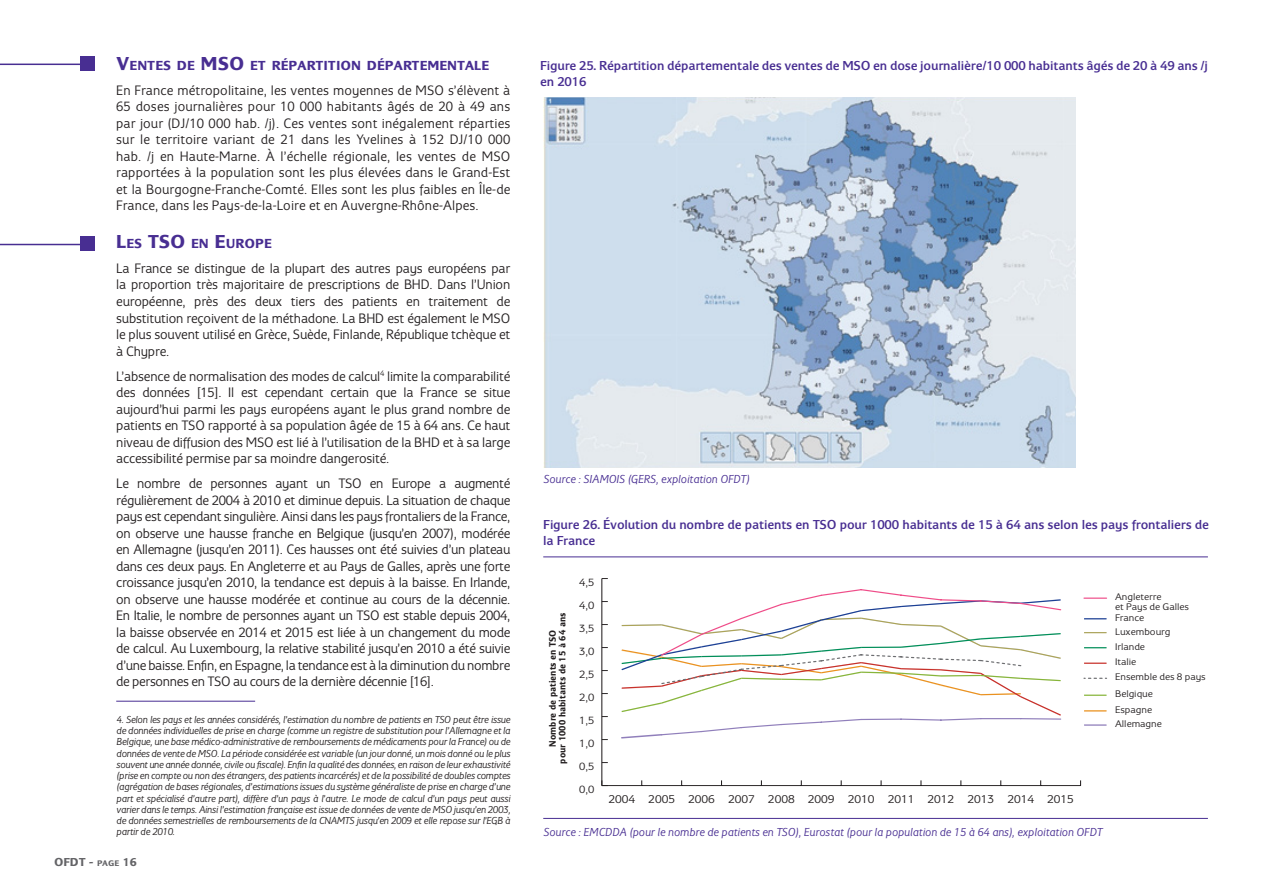
<style>
.page{position:relative;width:1263px;height:893px;background:#fff}
.page>*{position:absolute;margin:0;border:0;box-sizing:border-box;transform-origin:0 0}
.t1{font:14.25px/16.5px "Eurocrat";letter-spacing:-.01em;color:#231f20;text-align:justify}
.t2{font:700 13.65px "Eurocrat";color:#482e92}
.t3{font:500 13.5px/16.5px "Eurocrat";letter-spacing:-.01em;color:#482e92}
.t4{font:italic 12px "Eurocrat";color:#482e92}
.t5{font:12px "Eurocrat";color:#231f20;scale:1.1 1}
.t6{font:700 12px "Eurocrat";color:#636366}
.t7{font:11.1px "Eurocrat";color:#231f20;scale:1.1 1}
.t8{font:italic 10.5px/11.2px "Eurocrat";letter-spacing:-.02em;color:#231f20;text-align:justify}
.t9{font:9.9px/15.8px "Eurocrat";color:#231f20;scale:1.1 1}
.t10{font:700 9.75px/9.8px "Eurocrat";color:#231f20;text-align:center;scale:.91 1}
.s1{font-size:19.5px}
.s2{font-size:8.4px}
</style>
<div class="page">
<hr style="left:116px;top:701px;width:139px;height:1px;background:#482e92">
<hr style="left:602px;top:785px;width:478px;height:1px;background:#231f20">
<hr style="left:601px;top:579px;width:1px;height:207px;background:#231f20">
<svg style="left:621px;top:589px;width:441px;height:150px"></svg>
<hr style="left:1084px;top:724px;width:22px;height:2px;background:#907fbb">
<svg style="left:1084px;top:695px;width:22px;height:1px"></svg>
<svg style="left:1084px;top:710px;width:22px;height:1px"></svg>
<svg style="left:1084px;top:678px;width:22px;height:1px"></svg>
<hr style="left:1084px;top:662px;width:22px;height:2px;background:#c7312a">
<svg style="left:1084px;top:647px;width:22px;height:1px"></svg>
<svg style="left:1084px;top:632px;width:22px;height:1px"></svg>
<svg style="left:1084px;top:618px;width:22px;height:1px"></svg>
<hr style="left:1084px;top:597px;width:22px;height:2px;background:#ef4d89">
<hr style="left:543px;top:556px;width:665px;height:1px;background:#482e92">
<hr style="left:543px;top:818px;width:665px;height:1px;background:#482e92">
<hr style="left:0;top:64px;width:88px;height:1px;background:#482e92">
<div style="left:80px;top:56px;width:15px;height:15px;background:#482e92"></div>
<img style="left:543px;top:98px;width:533px;height:370px">
<hr style="left:0;top:244px;width:88px;height:1px;background:#482e92">
<div style="left:80px;top:236px;width:15px;height:15px;background:#482e92"></div>
<p class="t2" style="left:116px;top:57px;width:374px"><span class="s1">V</span>ENTES DE <span class="s1">MSO</span> ET RÉPARTITION DÉPARTEMENTALE</p>
<p class="t1" style="left:116px;top:81px;width:396px">En France métropolitaine, les ventes moyennes de MSO s’élèvent à 65 doses journalières pour 10 000 habitants âgés de 20 à 49 ans par jour (DJ/10 000 hab. /j). Ces ventes sont inégalement réparties sur le territoire variant de 21 dans les Yvelines à 152 DJ/10 000 hab. /j en Haute-Marne. À l’échelle régionale, les ventes de MSO rapportées à la population sont les plus élevées dans le Grand-Est et la Bourgogne-Franche-Comté. Elles sont les plus faibles en Île-de France, dans les Pays-de-la-Loire et en Auvergne-Rhône-Alpes.</p>
<p class="t2" style="left:116px;top:235px;width:157px"><span class="s1">L</span>ES <span class="s1">TSO</span> EN <span class="s1">E</span>UROPE</p>
<p class="t1" style="left:116px;top:260px;width:396px">La France se distingue de la plupart des autres pays européens par la proportion très majoritaire de prescriptions de BHD. Dans l’Union européenne, près des deux tiers des patients en traitement de substitution reçoivent de la méthadone. La BHD est également le MSO le plus souvent utilisé en Grèce, Suède, Finlande, République tchèque et à Chypre.</p>
<p class="t1" style="left:116px;top:367px;width:396px">L’absence de normalisation des modes de calcul<sup>4</sup> limite la comparabilité des données [15]. Il est cependant certain que la France se situe aujourd’hui parmi les pays européens ayant le plus grand nombre de patients en TSO rapporté à sa population âgée de 15 à 64 ans. Ce haut niveau de diffusion des MSO est lié à l’utilisation de la BHD et à sa large accessibilité permise par sa moindre dangerosité.</p>
<p class="t1" style="left:116px;top:475px;width:396px">Le nombre de personnes ayant un TSO en Europe a augmenté régulièrement de 2004 à 2010 et diminue depuis. La situation de chaque pays est cependant singulière. Ainsi dans les pays frontaliers de la France, on observe une hausse franche en Belgique (jusqu’en 2007), modérée en Allemagne (jusqu’en 2011). Ces hausses ont été suivies d’un plateau dans ces deux pays. En Angleterre et au Pays de Galles, après une forte croissance jusqu’en 2010, la tendance est depuis à la baisse. En Irlande, on observe une hausse modérée et continue au cours de la décennie.<br>En Italie, le nombre de personnes ayant un TSO est stable depuis 2004, la baisse observée en 2014 et 2015 est liée à un changement du mode de calcul. Au Luxembourg, la relative stabilité jusqu’en 2010 a été suivie d’une baisse. Enfin, en Espagne, la tendance est à la diminution du nombre de personnes en TSO au cours de la dernière décennie [16].</p>
<p class="t8" style="left:116px;top:713px;width:396px">4. Selon les pays et les années considérés, l’estimation du nombre de patients en TSO peut être issue de données individuelles de prise en charge (comme un registre de substitution pour l’Allemagne et la Belgique, une base médico-administrative de remboursements de médicaments pour la France) ou de données de vente de MSO. La période considérée est variable (un jour donné, un mois donné ou le plus souvent une année donnée, civile ou fiscale). Enfin la qualité des données, en raison de leur exhaustivité (prise en compte ou non des étrangers, des patients incarcérés) et de la possibilité de doubles comptes (agrégation de bases régionales, d’estimations issues du système généraliste de prise en charge d’une part et spécialisé d’autre part), diffère d’un pays à l’autre. Le mode de calcul d’un pays peut aussi varier dans le temps. Ainsi l’estimation française est issue de données de vente de MSO jusqu’en 2003, de données semestrielles de remboursements de la CNAMTS jusqu’en 2009 et elle repose sur l’EGB à partir de 2010.</p>
<p class="t6" style="left:54px;top:855px;width:84px">OFDT - <span class="s2">PAGE</span> 16</p>
<p class="t3" style="left:540px;top:57px;width:669px">Figure 25. Répartition départementale des ventes de MSO en dose journalière/10 000 habitants âgés de 20 à 49 ans /j en 2016</p>
<p class="t4" style="left:543px;top:472px;width:208px">Source : SIAMOIS (GERS, exploitation OFDT)</p>
<p class="t3" style="left:543px;top:516px;width:667px">Figure 26. Évolution du nombre de patients en TSO pour 1000 habitants de 15 à 64 ans selon les pays frontaliers de la France</p>
<p class="t7" style="left:579px;top:576px;width:15px">4,5</p>
<p class="t10" style="left:547px;top:763px;width:167px;rotate:-90deg">Nombre de patients en TSO<br>pour 1000 habitants de 15 à 64 ans</p>
<p class="t7" style="left:579px;top:599px;width:15px">4,0</p>
<p class="t7" style="left:579px;top:622px;width:15px">3,5</p>
<p class="t7" style="left:579px;top:645px;width:15px">3,0</p>
<p class="t7" style="left:579px;top:668px;width:15px">2,5</p>
<p class="t7" style="left:579px;top:691px;width:15px">2,0</p>
<p class="t7" style="left:579px;top:714px;width:15px">1,5</p>
<p class="t7" style="left:579px;top:737px;width:15px">1,0</p>
<p class="t7" style="left:579px;top:760px;width:15px">0,5</p>
<p class="t7" style="left:579px;top:783px;width:15px">0,0</p>
<p class="t5" style="left:608px;top:792px;width:425px">2004 2005 2006 2007 2008 2009 2010 2011 2012 2013 2014 2015</p>
<p class="t4" style="left:543px;top:825px;width:560px">Source : EMCDDA (pour le nombre de patients en TSO), Eurostat (pour la population de 15 à 64 ans), exploitation OFDT</p>
<p class="t9" style="left:1115px;top:592px;width:69px;line-height:9.3px">Angleterre<br>et Pays de Galles</p>
<p class="t9" style="left:1115px;top:609px;width:28px">France</p>
<p class="t9" style="left:1115px;top:623px;width:52px">Luxembourg</p>
<p class="t9" style="left:1115px;top:638px;width:29px">Irlande</p>
<p class="t9" style="left:1115px;top:654px;width:21px">Italie</p>
<p class="t9" style="left:1115px;top:669px;width:84px">Ensemble des 8 pays</p>
<p class="t9" style="left:1115px;top:686px;width:36px">Belgique<br>Espagne</p>
<p class="t9" style="left:1115px;top:716px;width:44px">Allemagne</p>
</div>
